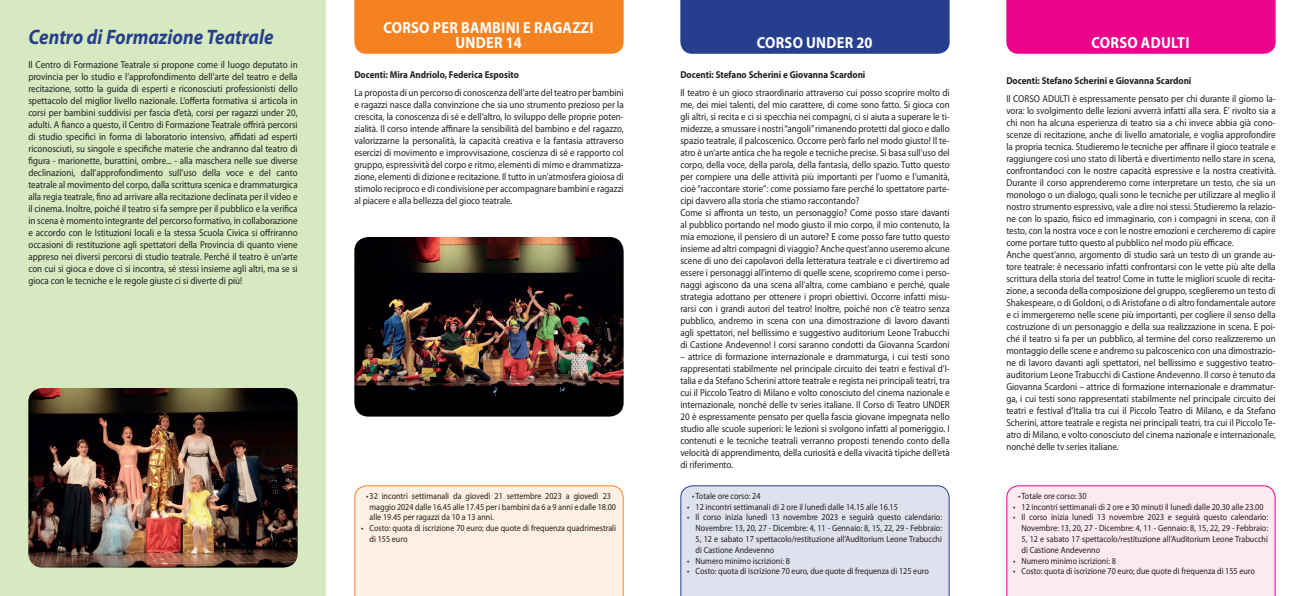
<style>
.page{position:relative;width:1304px;height:596px;background:#fff}
.page>*{position:absolute;margin:0;border:0;box-sizing:border-box;transform-origin:0 0}
.t1{font:italic 700 21px "Myriad Pro";color:#253f8e;scale:.9 1}
.t2{font:700 16px "Myriad Pro";letter-spacing:.02em;color:#fff;scale:.9 1}
.t3{font:10px/12px "Myriad Pro";color:#231f20;scale:.9 1}
.t4{font:700 10px "Myriad Pro";color:#231f20;scale:.9 1}
.t5{font:9px/10.8px "Myriad Pro";color:#231f20;scale:.9 1}
</style>
<div class="page">
<div style="left:0;top:0;width:326px;height:595px;background:#d7e9c0"></div>
<div style="left:354px;top:485px;width:270px;height:110px;background:#fef0e2"></div>
<div style="left:680px;top:485px;width:270px;height:110px;background:#e0e1ee"></div>
<div style="left:1006px;top:485px;width:270px;height:110px;background:#fce9f1"></div>
<div style="left:1006px;top:0;width:270px;height:54px;background:#ed028c"></div>
<div style="left:680px;top:0;width:270px;height:54px;background:#253f8e"></div>
<div style="left:354px;top:0;width:270px;height:54px;background:#f58220"></div>
<img style="left:28px;top:388px;width:270px;height:179px">
<img style="left:354px;top:237px;width:270px;height:179px">
<h2 class="t2" style="left:383px;top:17px;width:12px">corso</h2>
<h2 class="t2" style="left:433px;top:17px;width:124px">per bambini e raga</h2>
<h2 class="t2" style="left:572px;top:17px;width:23px">zzi</h2>
<h2 class="t2" style="left:455px;top:32px;width:23px">under</h2>
<h2 class="t2" style="left:506px;top:32px;width:19px">14</h2>
<h1 class="t1" style="left:28px;top:23px;width:274px">Centro di Formazione Teatrale</h1>
<p class="t3" style="left:28px;top:59px;width:301px;text-align:justify">I l Centro di Formazione Teatrale si propone come il luogo deputato in provincia per lo studio e l’approfondimento dell’arte del teatro e della recitazione, sotto la guida di esperti e riconosciuti professionisti dello spettacolo del miglior livello nazionale. L’offerta formativa si articola in corsi per bambini suddivisi per fascia d’età, corsi per ragazzi under 20, adulti. A fianco a questo, il Centro di Formazione Teatrale offrirà percorsi di studio specifici in forma di laboratorio intensivo, affidati ad esperti riconosciuti, su singole e specifiche materie che andranno dal teatro di figura - marionette, burattini, ombre... - alla maschera nelle sue diverse declinazioni, dall’approfondimento sull’uso della voce e del canto teatrale al movimento del corpo, dalla scrittura scenica e drammaturgica alla regia teatrale, fino ad arrivare alla recitazione declinata per il video e il cinema. I noltre, poiché il teatro si fa sempre per il pubblico e la verifica in scena è momento integrante del percorso formativo, in collaborazione e accordo con le Istituzioni locali e la stessa Scuola Civica si offriranno occasioni di restituzione agli spettatori della Provincia di quanto viene appreso nei diversi percorsi di studio teatrale. Perché il teatro è un’arte con cui si gioca e dove ci si incontra, sé stessi insieme agli altri, ma se si gioca con le tecniche e le regole giuste ci si diverte di più!</p>
<p class="t4" style="left:680px;top:68px;width:207px">Docenti: Stefano Scherini e Giovanna Scardoni</p>
<h2 class="t2" style="left:757px;top:32px;width:21px">Corso</h2>
<h2 class="t2" style="left:806px;top:32px;width:23px">under</h2>
<h2 class="t2" style="left:856px;top:32px;width:19px">20</h2>
<h2 class="t2" style="left:1091px;top:32px;width:21px">Corso</h2>
<h2 class="t2" style="left:1141px;top:32px;width:48px">adulti</h2>
<p class="t4" style="left:354px;top:68px;width:184px">Docenti: Mira Andriolo, Federica Esposito</p>
<p class="t3" style="left:354px;top:86px;width:301px;text-align:justify">La proposta di un percorso di conoscenza dell’arte del teatro per bambini e ragazzi nasce dalla convinzione che sia uno strumento prezioso per la crescita, la conoscenza di sé e dell’altro, lo sviluppo delle proprie poten&shy;zialità. I l corso intende affinare la sensibilità del bambino e del ragazzo, valorizzarne la personalità, la capacità creativa e la fantasia attraverso esercizi di movimento e improvvisazione, coscienza di sé e rapporto col gruppo, espressività del corpo e ritmo, elementi di mimo e drammatizza&shy;zione, elementi di dizione e recitazione. I l tutto in un’atmosfera gioiosa di stimolo reciproco e di condivisione per accompagnare bambini e ragazzi al piacere e alla bellezza del gioco teatrale.</p>
<p class="t4" style="left:1006px;top:74px;width:207px">Docenti: Stefano Scherini e Giovanna Scardoni</p>
<p class="t3" style="left:1006px;top:92px;width:301px">I l CORSO ADULTI è espressamente pensato per chi durante il giorno la&shy;vora: lo svolgimento delle lezioni avverrà infatti alla sera. E‘ rivolto sia a chi non ha alcuna esperienza di teatro sia a chi invece abbia già cono&shy;scenze di recitazione, anche di livello amatoriale, e voglia approfondire la propria tecnica. Studieremo le tecniche per affinare il gioco teatrale e raggiungere così uno stato di libertà e divertimento nello stare in scena, confrontandoci con le nostre capacità espressive e la nostra creatività.<br>Durante il corso apprenderemo come interpretare un testo, che sia un monologo o un dialogo, quali sono le tecniche per utilizzare al meglio il nostro strumento espressivo, vale a dire noi stessi. Studieremo la relazio&shy;ne con lo spazio, fisico ed immaginario, con i compagni in scena, con il testo, con la nostra voce e con le nostre emozioni e cercheremo di capire come portare tutto questo al pubblico nel modo più efficace.<br>Anche quest’anno, argomento di studio sarà un testo di un grande au&shy;tore teatrale: è necessario infatti confrontarsi con le vette più alte della scrittura della storia del teatro! Come in tutte le migliori scuole di recita&shy;zione, a seconda della composizione del gruppo, sceglieremo un testo di Shakespeare, o di Goldoni, o di Aristofane o di altro fondamentale autore e ci immergeremo nelle scene più importanti, per cogliere il senso della costruzione di un personaggio e della sua realizzazione in scena. E poi&shy;ché il teatro si fa per un pubblico, al termine del corso realizzeremo un montaggio delle scene e andremo su palcoscenico con una dimostrazio&shy;ne di lavoro davanti agli spettatori, nel bellissimo e suggestivo teatro&shy;auditorium Leone Trabucchi di Castione Andevenno. I l corso è tenuto da Giovanna Scardoni – attrice di formazione internazionale e drammatur&shy;ga, i cui testi sono rappresentati stabilmente nel principale circuito dei teatri e festival d’Italia tra cui il Piccolo Teatro di Milano, e da Stefano Scherini, attore teatrale e regista nei principali teatri, tra cui il Piccolo Te&shy;atro di Milano, e volto conosciuto del cinema nazionale e internazionale, nonché delle tv series italiane.</p>
<p class="t3" style="left:680px;top:86px;width:301px">I l teatro è un gioco straordinario attraverso cui posso scoprire molto di me, dei miei talenti, del mio carattere, di come sono fatto. Si gioca con gli altri, si recita e ci si specchia nei compagni, ci si aiuta a superare le ti&shy;midezze, a smussare i nostri “angoli” rimanendo protetti dal gioco e dallo spazio teatrale, il palcoscenico. Occorre però farlo nel modo giusto! I l te&shy;atro è un’arte antica che ha regole e tecniche precise. Si basa sull’uso del corpo, della voce, della parola, della fantasia, dello spazio. Tutto questo per compiere una delle attività più importanti per l’uomo e l’umanità, cioè “raccontare storie”: come possiamo fare perché lo spettatore parte&shy;cipi davvero alla storia che stiamo raccontando?<br>Come si affronta un testo, un personaggio? Come posso stare davanti al pubblico portando nel modo giusto il mio corpo, il mio contenuto, la mia emozione, il pensiero di un autore? E come posso fare tutto questo insieme ad altri compagni di viaggio? Anche quest’anno useremo alcune scene di uno dei capolavori della letteratura teatrale e ci divertiremo ad essere i personaggi all’interno di quelle scene, scopriremo come i perso&shy;naggi agiscono da una scena all’altra, come cambiano e perché, quale strategia adottano per ottenere i propri obiettivi. Occorre infatti misu&shy;rarsi con i grandi autori del teatro! I noltre, poiché non c’è teatro senza pubblico, andremo in scena con una dimostrazione di lavoro davanti agli spettatori, nel bellissimo e suggestivo auditorium Leone Trabucchi di Castione Andevenno! I corsi saranno condotti da Giovanna Scardoni</p>
<p class="t3" style="left:680px;top:350px;width:301px">– attrice di formazione internazionale e drammaturga, i cui testi sono rappresentati stabilmente nel principale circuito dei teatri e festival d’I&shy;talia e da Stefano Scherini attore teatrale e regista nei principali teatri, tra cui il Piccolo Teatro di Milano e volto conosciuto del cinema nazionale e internazionale, nonché delle tv series italiane. I l Corso di Teatro UNDER<br>20 è espressamente pensato per quella fascia giovane impegnata nello studio alle scuole superiori: le lezioni si svolgono infatti al pomeriggio. I contenuti e le tecniche teatrali verranno proposti tenendo conto della velocità di apprendimento, della curiosità e della vivacità tipiche dell’età di riferimento.</p>
<p class="t5" style="left:370px;top:490px;width:275px;text-indent:-4px">• 32 incontri settimanali da giovedì 21 settembre 2023 a giovedì 23 maggio 2024 dalle 16.45 alle 17.45 per i bambini da 6 a 9 anni e dalle 18.00 alle 19.45 per ragazzi da 10 a 13 anni.</p>
<p class="t5" style="left:370px;top:522px;width:275px;text-indent:-9px">• Costo: quota di iscrizione 70 euro; due quote di frequenza quadrimestrali di 155 euro</p>
<p class="t5" style="left:692px;top:490px;width:78px">• Totale ore corso: 24</p>
<p class="t5" style="left:687px;top:500px;width:236px">• 12 incontri settimanali di 2 ore il lunedì dalle 14.15 alle 16.15</p>
<p class="t5" style="left:696px;top:511px;width:275px;text-align:justify;text-indent:-9px">• Il corso inizia lunedì 13 novembre 2023 e seguirà questo calendario:<br>Novembre: 13, 20, 27 - Dicembre: 4, 11 - Gennaio: 8, 15, 22, 29 - Febbraio:<br>5, 12 e sabato 17 spettacolo/restituzione all’Auditorium Leone Trabucchi di Castione Andevenno</p>
<p class="t5" style="left:687px;top:554px;width:116px">• Numero minimo iscrizioni: 8</p>
<p class="t5" style="left:687px;top:565px;width:270px">• Costo: quota di iscrizione 70 euro, due quote di frequenza di 125 euro</p>
<p class="t5" style="left:1018px;top:490px;width:78px">• Totale ore corso: 30</p>
<p class="t5" style="left:1013px;top:500px;width:280px">• 12 incontri settimanali di 2 ore e 30 minuti il lunedì dalle 20.30 alle 23.00</p>
<p class="t5" style="left:1021px;top:511px;width:275px;text-align:justify;text-indent:-9px">• Il corso inizia lunedì 13 novembre 2023 e seguirà questo calendario:<br>Novembre: 13, 20, 27 - Dicembre: 4, 11 - Gennaio: 8, 15, 22, 29 - Febbraio:<br>5, 12 e sabato 17 spettacolo/restituzione all’Auditorium Leone Trabucchi di Castione Andevenno</p>
<p class="t5" style="left:1013px;top:554px;width:116px">• Numero minimo iscrizioni: 8</p>
<p class="t5" style="left:1013px;top:565px;width:270px">• Costo: quota di iscrizione 70 euro; due quote di frequenza di 155 euro</p>
</div>
